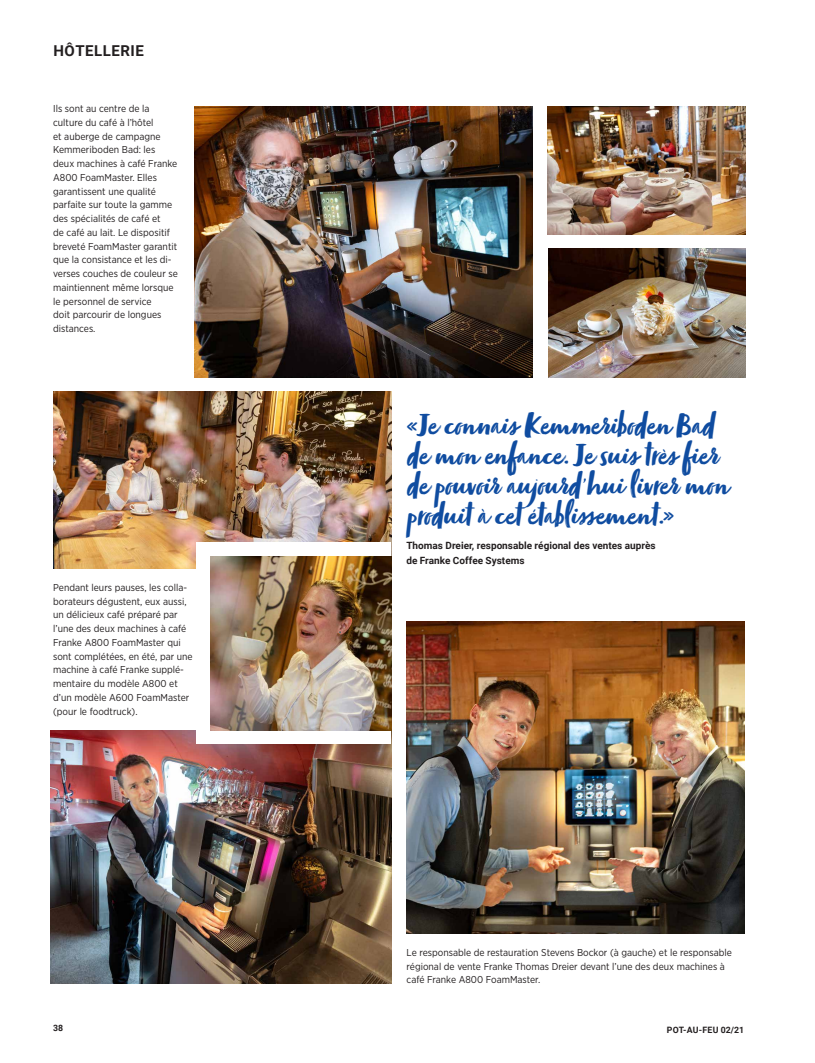
<style>
.page{position:relative;width:815px;height:1063px;background:#fff}
.page>*{position:absolute;margin:0;border:0;box-sizing:border-box;transform-origin:0 0}
.t1{font:33.75px/30px "Zooja Pro";color:#0f4ca0}
.t2{font:700 15px "Roboto";letter-spacing:.035em;color:#231f20}
.t3{font:10px/13.8px "Gotham Narrow";color:#231f20}
.t4{font:700 10px/15px "Roboto";color:#231f20}
.t5{font:700 8.75px "Roboto";letter-spacing:.015em;color:#231f20}
</style>
<div class="page">
<img style="left:194px;top:106px;width:338px;height:271px">
<img style="left:547px;top:106px;width:198px;height:129px">
<img style="left:549px;top:249px;width:196px;height:128px">
<img style="left:53px;top:392px;width:338px;height:177px">
<img style="left:51px;top:731px;width:340px;height:252px">
<img style="left:406px;top:622px;width:338px;height:312px">
<div style="left:197px;top:542px;width:194px;height:202px;background:#fff"></div>
<img style="left:211px;top:556px;width:180px;height:175px">
<h2 class="t2" style="left:53px;top:41px;width:92px">HÔTELLERIE</h2>
<p class="t3" style="left:53px;top:101px;width:126px">Ils sont au centre de la culture du café à l’hôtel<br>et auberge de campagne<br>Kemmeriboden Bad: les deux machines à café Franke<br>A800 FoamMaster. Elles garantissent une qualité parfaite sur toute la gamme des spécialités de café et<br>de café au lait. Le dispositif breveté FoamMaster garantit que la consistance et les di&shy;verses couches de couleur se maintiennent même lorsque le personnel de service<br>doit parcourir de longues distances.</p>
<p class="t3" style="left:53px;top:580px;width:141px">Pendant leurs pauses, les colla&shy;borateurs dégustent, eux aussi, un délicieux café préparé par l’une des deux machines à café<br>Franke A800 FoamMaster qui sont complétées, en été, par une machine à café Franke supplé&shy;mentaire du modèle A800 et d’un modèle A600 FoamMaster (pour le foodtruck).</p>
<p class="t5" style="left:53px;top:1022px;width:12px">38</p>
<h1 class="t1" style="left:406px;top:414px;width:323px">«Je connais Kemmeriboden Bad de mon enfance. Je suis très fier de pouvoir aujourd’hui livrer mon produit à cet établissement.»</h1>
<p class="t4" style="left:406px;top:538px;width:251px">Thomas Dreier, responsable régional des ventes auprès de Franke Coffee Systems</p>
<p class="t3" style="left:407px;top:945px;width:327px">Le responsable de restauration Stevens Bockor (à gauche) et le responsable régional de vente Franke Thomas Dreier devant l’une des deux machines à café Franke A800 FoamMaster.</p>
<p class="t5" style="left:667px;top:1024px;width:79px">POT-AU-FEU 02/21</p>
</div>
